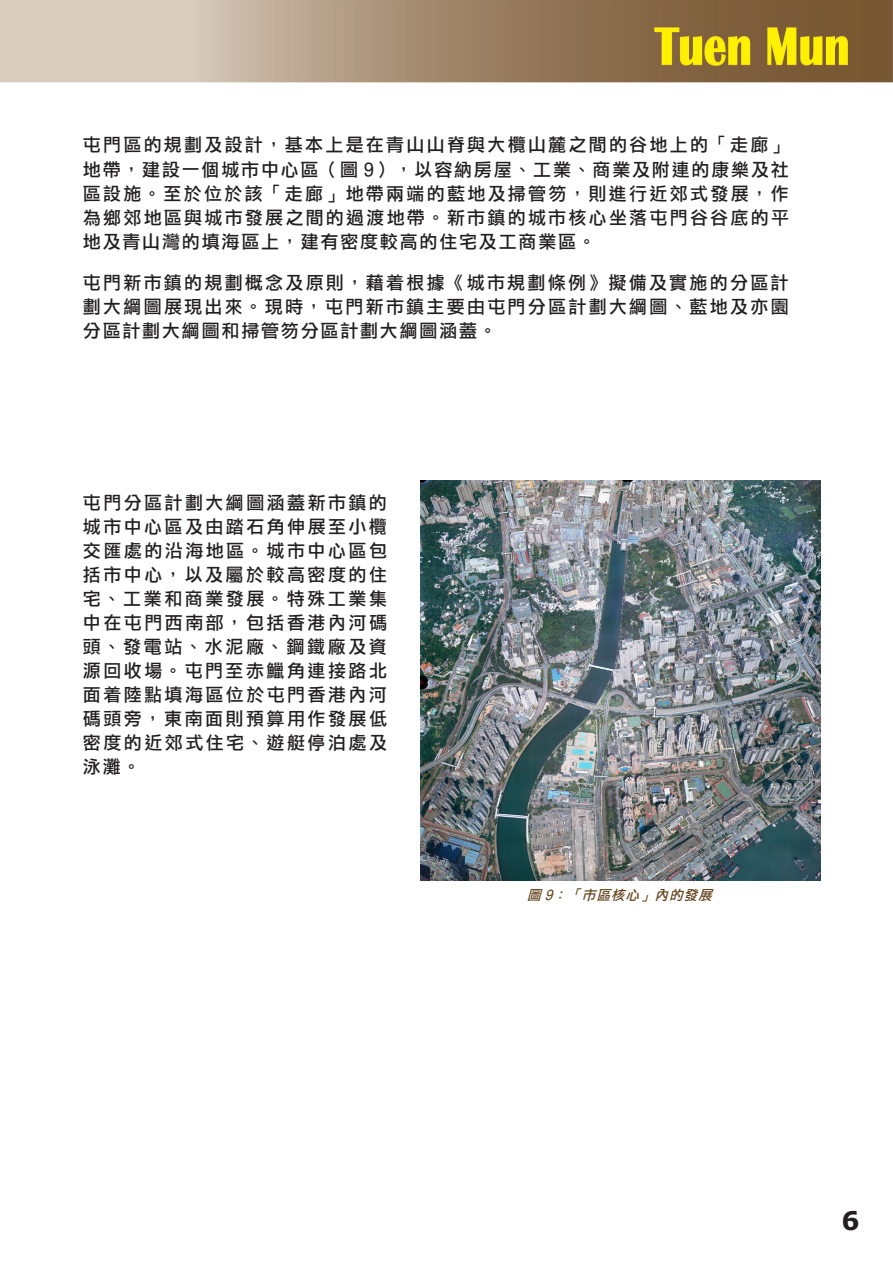
<style>
.page{position:relative;width:893px;height:1263px;background:#fff}
.page>*{position:absolute;margin:0;border:0;box-sizing:border-box;transform-origin:0 0}
.t1{font:700 25.5px "Verdana";color:#231f20}
.text_tc{font:18px/24px "DF Li Hei Md WIN BF";letter-spacing:.125em;color:#231f20;text-align:justify}
.cap_tc{font:italic 13.5px "DF Li Hei Md WIN BF";color:#64451d}
</style>
<div class="page">
<img style="left:0;top:0;width:893px;height:83px">
<img style="left:421px;top:480px;width:400px;height:400px">
<p class="text_tc" style="left:83px;top:133px;width:708px">屯門區的規劃及設計，基本上是在青山山脊與大欖山麓之間的谷地上的「走廊」地帶，建設一個城市中心區（圖 9），以容納房屋、工業、商業及附連的康樂及社區設施。至於位於該「走廊」地帶兩端的藍地及掃管笏，則進行近郊式發展，作為鄉郊地區與城市發展之間的過渡地帶。新市鎮的城市核心坐落屯門谷谷底的平地及青山灣的填海區上，建有密度較高的住宅及工商業區。</p>
<p class="text_tc" style="left:83px;top:270px;width:707px">屯門新市鎮的規劃概念及原則，藉着根據《城市規劃條例》擬備及實施的分區計劃大綱圖展現出來。現時，屯門新市鎮主要由屯門分區計劃大綱圖、藍地及亦園分區計劃大綱圖和掃管笏分區計劃大綱圖涵蓋。</p>
<p class="text_tc" style="left:83px;top:490px;width:306px">屯門分區計劃大綱圖涵蓋新市鎮的城市中心區及由踏石角伸展至小欖交匯處的沿海地區。城市中心區包括市中心，以及屬於較高密度的住宅、工業和商業發展。特殊工業集中在屯門西南部，包括香港內河碼頭、發電站、水泥廠、鋼鐵廠及資源回收場。屯門至赤鱲角連接路北面着陸點填海區位於屯門香港內河碼頭旁，東南面則預算用作發展低密度的近郊式住宅、遊艇停泊處及泳灘。</p>
<p class="cap_tc" style="left:528px;top:888px;width:189px">圖 9：「市區核心」內的發展</p>
<h1 class="t1" style="left:841px;top:1202px;width:20px">6</h1>
</div>
